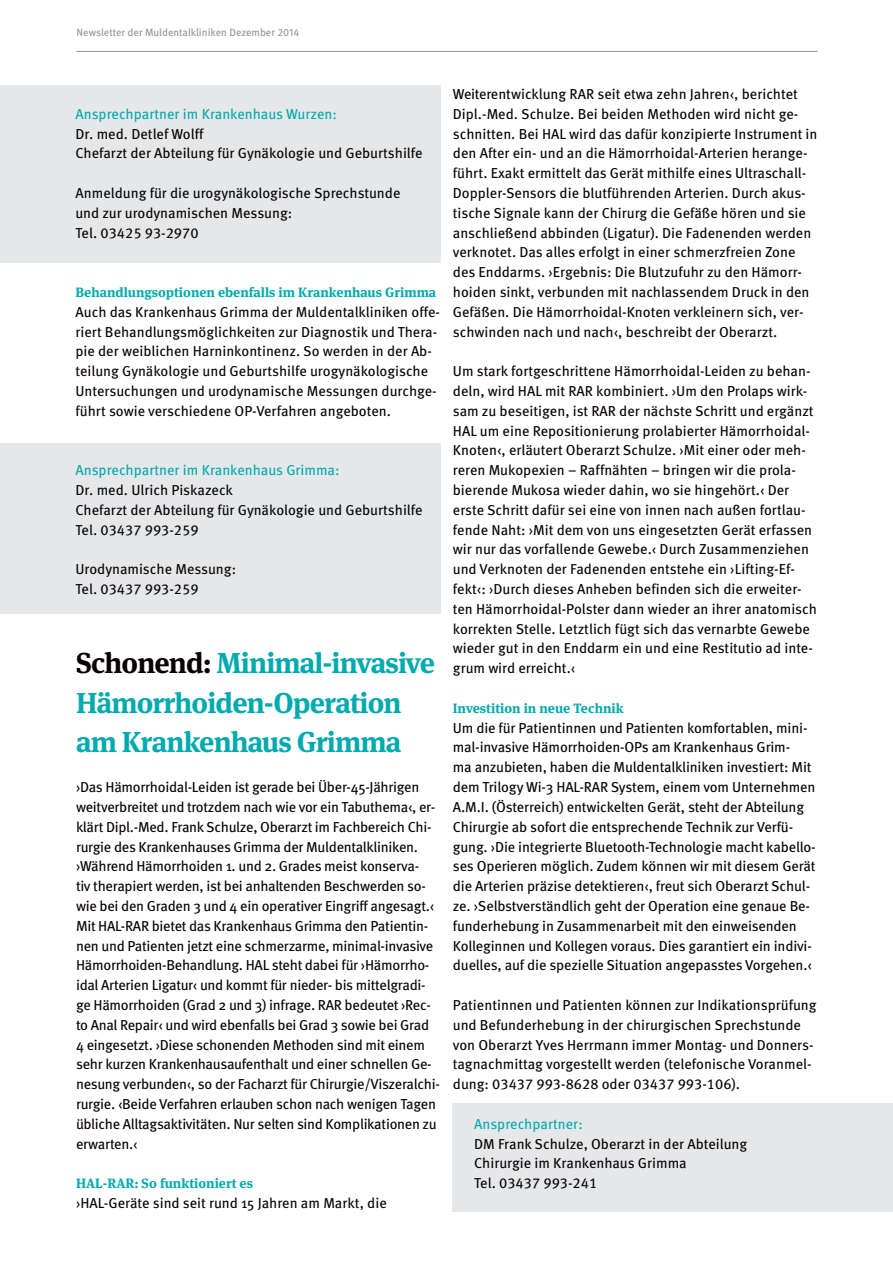
<style>
.page{position:relative;width:893px;height:1263px;background:#fff}
.page>*{position:absolute;margin:0;border:0;box-sizing:border-box;transform-origin:0 0}
.titel_grün{font:700 28.8px/39.6px "Meta Serif OT";letter-spacing:-.03em;color:#00aaad}
.Fließtext{font:14.4px/19.8px "Meta OT";letter-spacing:-.01em;color:#080302}
.text_grauer_kasten{font:14.4px "Meta OT";color:#080302}
.Fließtext-2{font:14.4px "Meta OT";color:#00aaad}
.text_grauer_kasten-2{font:14.4px "Meta OT";color:#00aaad}
.titel_klein{font:700 13.5px "Meta Serif OT";color:#00aaad}
.Fließtext-3{font:10.5px "Meta OT";color:#909297}
.s1{color:#080302}
</style>
<div class="page">
<div style="left:0;top:85px;width:440px;height:178px;background:#e6e7e9"></div>
<div style="left:0;top:443px;width:440px;height:170px;background:#e6e7e9"></div>
<div style="left:453px;top:1103px;width:440px;height:109px;background:#e6e7e9"></div>
<hr style="left:77px;top:51px;width:740px;height:1px;background:#909297">
<p class="Fließtext-3" style="left:77px;top:26px;width:224px">Newsletter der Muldentalkliniken Dezember 2014</p>
<p class="Fließtext-2" style="left:75px;top:105px;width:263px">Ansprechpartner im Krankenhaus Wurzen:</p>
<p class="Fließtext" style="left:75px;top:124px;width:130px">Dr. med. Detlef Wolff</p>
<p class="Fließtext" style="left:75px;top:144px;width:349px">Chefarzt der Abteilung für Gynäkologie und Geburtshilfe</p>
<p class="Fließtext" style="left:75px;top:183px;width:327px">Anmeldung für die urogynäkologische Sprechstunde</p>
<p class="Fließtext" style="left:75px;top:203px;width:218px">und zur urodynamischen Messung:</p>
<p class="Fließtext" style="left:75px;top:223px;width:125px">Tel. 03425 93-2970</p>
<p class="titel_klein" style="left:75px;top:284px;width:362px">Behandlungsoptionen ebenfalls im Krankenhaus Grimma</p>
<p class="Fließtext" style="left:75px;top:302px;width:366px">Auch das Krankenhaus Grimma der Muldentalkliniken offe&shy;riert Behandlungsmöglichkeiten zur Diagnostik und Thera&shy;pie der weiblichen Harninkontinenz. So werden in der Ab&shy;teilung Gynäkologie und Geburtshilfe urogynäkologische Untersuchungen und urodynamische Messungen durchge&shy;führt sowie verschiedene OP-Verfahren angeboten.</p>
<p class="Fließtext-2" style="left:75px;top:461px;width:266px">Ansprechpartner im Krankenhaus Grimma:</p>
<p class="Fließtext" style="left:75px;top:480px;width:159px">Dr. med. Ulrich Piskazeck</p>
<p class="Fließtext" style="left:75px;top:500px;width:349px">Chefarzt der Abteilung für Gynäkologie und Geburtshilfe</p>
<p class="Fließtext" style="left:75px;top:520px;width:125px">Tel. 03437 993-259</p>
<p class="Fließtext" style="left:75px;top:559px;width:162px">Urodynamische Messung:</p>
<p class="Fließtext" style="left:75px;top:579px;width:125px">Tel. 03437 993-259</p>
<p class="titel_grün" style="left:76px;top:643px;width:360px"><span class="s1">Schonend:</span> Minimal-invasive<br>Hämorrhoiden-Operation am Krankenhaus Grimma</p>
<p class="Fließtext" style="left:76px;top:777px;width:365px">›Das Hämorrhoidal-Leiden ist gerade bei Über-45-Jährigen weitverbreitet und trotzdem nach wie vor ein Tabuthema‹, er&shy;klärt Dipl.-Med. Frank Schulze, Oberarzt im Fachbereich Chi&shy;rurgie des Krankenhauses Grimma der Muldentalkliniken. ›Während Hämorrhoiden 1. und 2. Grades meist konserva-<br>tiv therapiert werden, ist bei anhaltenden Beschwerden so&shy;wie bei den Graden 3 und 4 ein operativer Eingriff angesagt.‹ Mit HAL-RAR bietet das Krankenhaus Grimma den Patientin&shy;nen und Patienten jetzt eine schmerzarme, minimal-invasive Hämorrhoiden-Behandlung. HAL steht dabei für ›Hämorrho&shy;idal Arterien Ligatur‹ und kommt für nieder- bis mittelgradi&shy;ge Hämorrhoiden (Grad 2 und 3) infrage. RAR bedeutet ›Rec&shy;to Anal Repair‹ und wird ebenfalls bei Grad 3 sowie bei Grad 4 eingesetzt. ›Diese schonenden Methoden sind mit einem sehr kurzen Krankenhausaufenthalt und einer schnellen Ge&shy;nesung verbunden‹, so der Facharzt für Chirurgie/Viszeralchi&shy;rurgie. ‹Beide Verfahren erlauben schon nach wenigen Tagen übliche Alltagsaktivitäten. Nur selten sind Komplikationen zu erwarten.‹</p>
<p class="titel_klein" style="left:76px;top:1175px;width:179px">HAL-RAR: So funktioniert es</p>
<p class="Fließtext" style="left:76px;top:1193px;width:312px">›HAL-Geräte sind seit rund 15 Jahren am Markt, die</p>
<p class="Fließtext" style="left:453px;top:84px;width:366px">Weiterentwicklung RAR seit etwa zehn Jahren‹, berichtet Dipl.-Med. Schulze. Bei beiden Methoden wird nicht ge&shy;schnitten. Bei HAL wird das dafür konzipierte Instrument in den After ein- und an die Hämorrhoidal-Arterien herange&shy;führt. Exakt ermittelt das Gerät mithilfe eines Ultraschall-Doppler-Sensors die blutführenden Arterien. Durch akus&shy;tische Signale kann der Chirurg die Gefäße hören und sie anschließend abbinden (Ligatur). Die Fadenenden werden verknotet. Das alles erfolgt in einer schmerzfreien Zone des Enddarms. ›Ergebnis: Die Blutzufuhr zu den Hämorr&shy;hoiden sinkt, verbunden mit nachlassendem Druck in den Gefäßen. Die Hämorrhoidal-Knoten verkleinern sich, ver&shy;schwinden nach und nach‹, beschreibt der Oberarzt.</p>
<p class="Fließtext" style="left:453px;top:361px;width:366px">Um stark fortgeschrittene Hämorrhoidal-Leiden zu behan&shy;deln, wird HAL mit RAR kombiniert. ›Um den Prolaps wirk&shy;sam zu beseitigen, ist RAR der nächste Schritt und ergänzt HAL um eine Repositionierung prolabierter Hämorrhoidal-Knoten‹, erläutert Oberarzt Schulze. ›Mit einer oder meh&shy;reren Mukopexien – Raffnähten – bringen wir die prola&shy;bierende Mukosa wieder dahin, wo sie hingehört.‹ Der erste Schritt dafür sei eine von innen nach außen fortlau&shy;fende Naht: ›Mit dem von uns eingesetzten Gerät erfassen wir nur das vorfallende Gewebe.‹ Durch Zusammenziehen und Verknoten der Fadenenden entstehe ein ›Lifting-Ef&shy;fekt‹: ›Durch dieses Anheben befinden sich die erweiter&shy;ten Hämorrhoidal-Polster dann wieder an ihrer anatomisch korrekten Stelle. Letztlich fügt sich das vernarbte Gewebe wieder gut in den Enddarm ein und eine Restitutio ad inte&shy;grum wird erreicht.‹</p>
<p class="titel_klein" style="left:453px;top:700px;width:172px">Investition in neue Technik</p>
<p class="Fließtext" style="left:453px;top:718px;width:364px">Um die für Patientinnen und Patienten komfortablen, mini&shy;mal-invasive Hämorrhoiden-OPs am Krankenhaus Grim-<br>ma anzubieten, haben die Muldentalkliniken investiert: Mit dem Trilogy Wi-3 HAL-RAR System, einem vom Unternehmen A.M.I. (Österreich) entwickelten Gerät, steht der Abteilung Chirurgie ab sofort die entsprechende Technik zur Verfü&shy;gung. ›Die integrierte Bluetooth-Technologie macht kabello&shy;ses Operieren möglich. Zudem können wir mit diesem Gerät die Arterien präzise detektieren‹, freut sich Oberarzt Schul&shy;ze. ›Selbstverständlich geht der Operation eine genaue Be&shy;funderhebung in Zusammenarbeit mit den einweisenden Kolleginnen und Kollegen voraus. Dies garantiert ein indivi&shy;duelles, auf die spezielle Situation angepasstes Vorgehen.‹</p>
<p class="Fließtext" style="left:453px;top:995px;width:365px">Patientinnen und Patienten können zur Indikationsprüfung und Befunderhebung in der chirurgischen Sprechstunde von Oberarzt Yves Herrmann immer Montag- und Donners&shy;tagnachmittag vorgestellt werden (telefonische Voranmel&shy;dung: 03437 993-8628 oder 03437 993-106).</p>
<p class="text_grauer_kasten-2" style="left:474px;top:1115px;width:110px">Ansprechpartner:</p>
<p class="text_grauer_kasten" style="left:474px;top:1135px;width:275px">DM Frank Schulze, Oberarzt in der Abteilung</p>
<p class="text_grauer_kasten" style="left:474px;top:1154px;width:214px">Chirurgie im Krankenhaus Grimma</p>
<p class="text_grauer_kasten" style="left:474px;top:1174px;width:125px">Tel. 03437 993-241</p>
</div>
